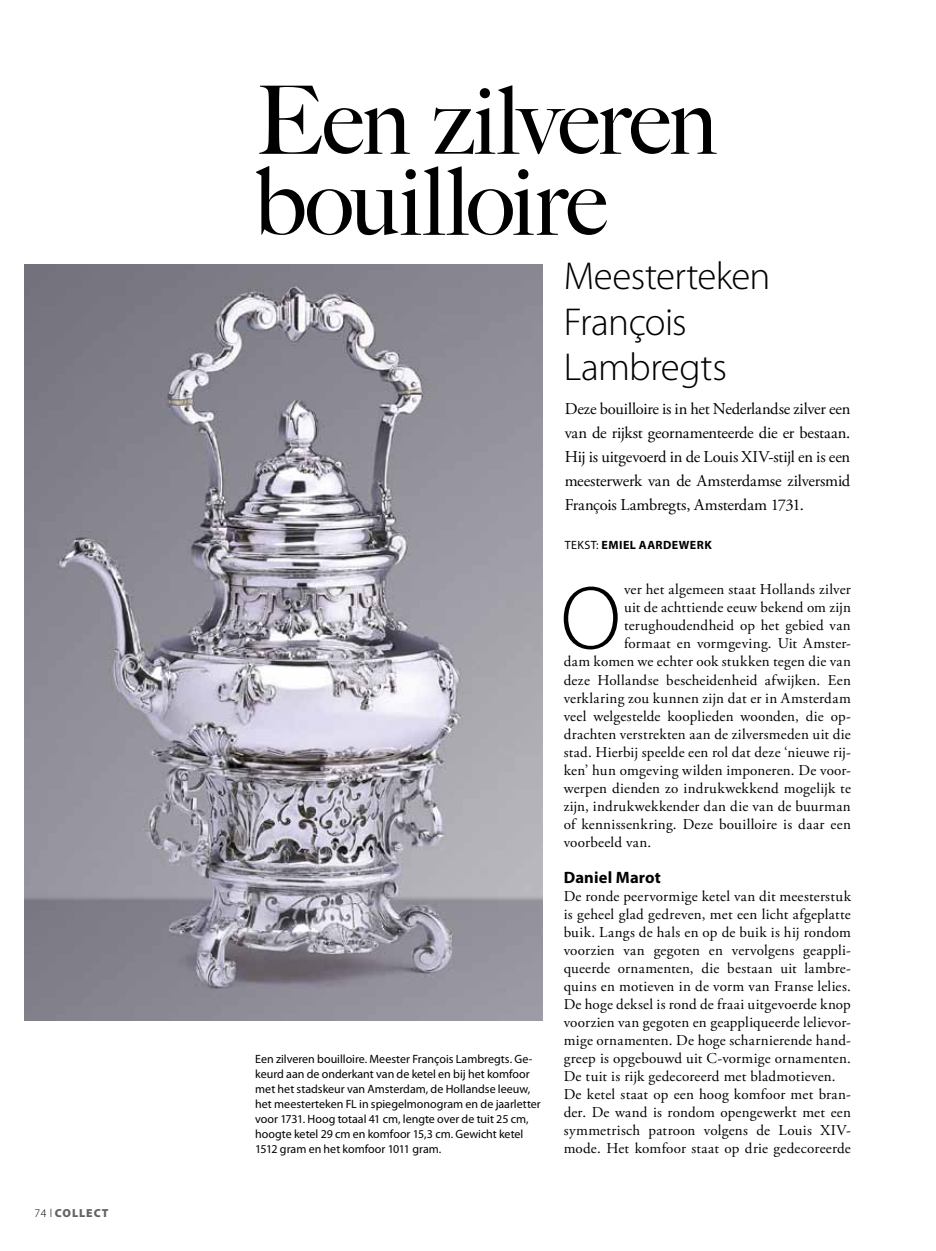
<style>
.page{position:relative;width:936px;height:1251px;background:#fff}
.page>*{position:absolute;margin:0;border:0;box-sizing:border-box;transform-origin:0 0}
.t1{font:500 94.65px/81px "Big Caslon";letter-spacing:-.02em;color:#000}
.t2{font:300 90.3px "Myriad Pro";color:#000}
.t3{font:300 39px/45px "Myriad Pro";letter-spacing:-.015em;color:#000}
.t4{font:16.5px/24px "Adobe Garamond Pro";letter-spacing:-.01em;color:#000;text-align:justify}
.t5{font:700 16.5px "Myriad Pro";letter-spacing:.01em;color:#000}
.t6{font:15px/18px "Adobe Garamond Pro";letter-spacing:.015em;color:#000}
.t7{font:12px/15px "Myriad Pro";color:#000}
.t8{font:700 12px "Myriad Pro";letter-spacing:.04em;color:#000}
.t9{font:900 11.7px "Myriad Pro";letter-spacing:.08em;color:#636466}
.s1{font-weight:300;color:#000}
.s2{font-weight:400}
</style>
<div class="page">
<img style="left:25px;top:264px;width:517px;height:756px">
<p class="t9" style="left:34px;top:1205px;width:75px"><span class="s1">74 l</span> COLLECT</p>
<h1 class="t1" style="left:255px;top:76px;width:464px">Een zilveren bouilloire</h1>
<h3 class="t3" style="left:563px;top:254px;width:208px">Meesterteken<br>François<br>Lambregts</h3>
<p class="t7" style="left:255px;top:1051px;width:287px">Een zilveren bouilloire. Meester François Lambregts. Ge&shy;keurd aan de onderkant van de ketel en bij het komfoor met het stadskeur van Amsterdam, de Hollandse leeuw, het meesterteken FL in spiegelmonogram en de jaarletter voor 1731. Hoog totaal 41 cm, lengte over de tuit 25 cm, hoogte ketel 29 cm en komfoor 15,3 cm. Gewicht ketel 1512 gram en het komfoor 1011 gram.</p>
<p class="t4" style="left:564px;top:397px;width:287px">Deze bouilloire is in het Nederlandse zilver een van de rijkst geornamenteerde die er bestaan.<br>Hij is uitgevoerd in de Louis XIV-stijl en is een meesterwerk van de Amsterdamse zilversmid François Lambregts, Amsterdam 1731.</p>
<p class="t8" style="left:564px;top:538px;width:148px"><span class="s2">tekst:</span> EMIEL AARDEWERK</p>
<h2 class="t2" style="left:560px;top:568px;width:62px">O</h2>
<p class="t6" style="left:624px;top:581px;width:228px">ver het algemeen staat Hollands zilver</p>
<p class="t6" style="left:624px;top:599px;width:228px">uit de achttiende eeuw bekend om zijn</p>
<p class="t6" style="left:624px;top:617px;width:228px">terughoudendheid op het gebied van</p>
<p class="t6" style="left:624px;top:635px;width:228px">formaat en vormgeving. Uit Amster-</p>
<p class="t6" style="left:563px;top:653px;width:289px">dam komen we echter ook stukken tegen die van</p>
<p class="t6" style="left:563px;top:671px;width:289px">deze Hollandse bescheidenheid afwijken. Een</p>
<p class="t6" style="left:563px;top:689px;width:288px">verklaring zou kunnen zijn dat er in Amsterdam</p>
<p class="t6" style="left:563px;top:707px;width:289px">veel welgestelde kooplieden woonden, die op-</p>
<p class="t6" style="left:563px;top:725px;width:288px">drachten verstrekten aan de zilversmeden uit die</p>
<p class="t6" style="left:563px;top:743px;width:289px">stad. Hierbij speelde een rol dat deze ‘nieuwe rij-</p>
<p class="t6" style="left:563px;top:761px;width:289px">ken’ hun omgeving wilden imponeren. De voor-</p>
<p class="t6" style="left:563px;top:779px;width:289px">werpen dienden zo indrukwekkend mogelijk te</p>
<p class="t6" style="left:563px;top:797px;width:288px">zijn, indrukwekkender dan die van de buurman</p>
<p class="t6" style="left:563px;top:815px;width:289px">of kennissenkring. Deze bouilloire is daar een</p>
<p class="t6" style="left:563px;top:833px;width:89px">voorbeeld van.</p>
<p class="t5" style="left:563px;top:867px;width:99px">DANIEL MAROT</p>
<p class="t6" style="left:563px;top:887px;width:289px">De ronde peervormige ketel van dit meesterstuk is geheel glad gedreven, met een licht afgeplatte buik. Langs de hals en op de buik is hij rondom voorzien van gegoten en vervolgens geappli&shy;queerde ornamenten, die bestaan uit lambre&shy;quins en motieven in de vorm van Franse lelies.<br>De hoge deksel is rond de fraai uitgevoerde knop voorzien van gegoten en geappliqueerde lelievor&shy;mige ornamenten. De hoge scharnierende hand&shy;greep is opgebouwd uit C-vormige ornamenten.<br>De tuit is rijk gedecoreerd met bladmotieven.<br>De ketel staat op een hoog komfoor met bran&shy;der. De wand is rondom opengewerkt met een symmetrisch patroon volgens de Louis XIV&shy;mode. Het komfoor staat op drie gedecoreerde</p>
</div>
